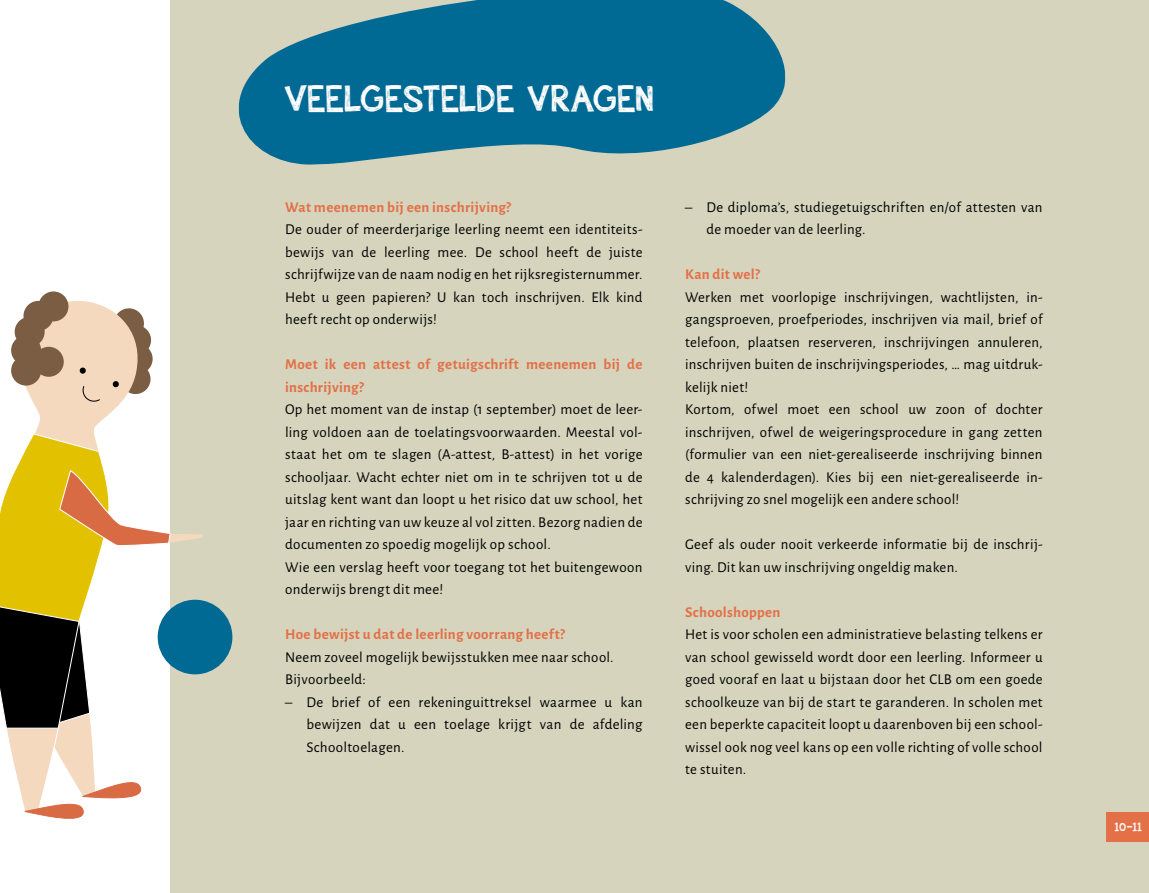
<style>
.page{position:relative;width:1149px;height:893px;background:#fff}
.page>*{position:absolute;margin:0;border:0;box-sizing:border-box;transform-origin:0 0}
.t1{font:36px "appleberry";letter-spacing:.025em;color:#fff}
.t2{font:15px/22.5px "Alegreya Sans";letter-spacing:.02em;color:#000}
.t3{font:700 15px/22.5px "Alegreya Sans";letter-spacing:.02em;color:#e37047}
.t4{font:12px "appleberry";color:#fff}
</style>
<div class="page">
<div style="left:170px;top:0;width:978px;height:893px;background:#d6d4bd"></div>
<svg style="left:238px;top:0;width:548px;height:165px;fill:#006a94"></svg>
<div style="left:1106px;top:812px;width:42px;height:30px;background:#e37047"></div>
<svg style="left:11px;top:293px;width:110px;height:140px;fill:#f4d9bf"></svg>
<div style="left:158px;top:600px;width:74px;height:74px;background:#006a94;border-radius:50%"></div>
<svg style="left:79px;top:308px;width:74px;height:94px;background:#dac2ab"></svg>
<div style="left:34px;top:347px;width:30px;height:30px;background:#7a5d43;border-radius:50%"></div>
<div style="left:11px;top:356px;width:30px;height:30px;background:#7a5d43;border-radius:50%"></div>
<div style="left:11px;top:335px;width:30px;height:30px;background:#7a5d43;border-radius:50%"></div>
<div style="left:15px;top:317px;width:30px;height:30px;background:#7a5d43;border-radius:50%"></div>
<div style="left:23px;top:301px;width:30px;height:30px;background:#7a5d43;border-radius:50%"></div>
<div style="left:38px;top:291px;width:30px;height:30px;background:#7a5d43;border-radius:50%"></div>
<svg style="left:0;top:433px;width:205px;height:386px"></svg>
<h1 class="t1" style="left:285px;top:73px;width:370px">VEELGESTELDE VRAGEN</h1>
<p class="t3" style="left:285px;top:194px;width:227px">Wat meenemen bij een inschrijving?</p>
<p class="t2" style="left:285px;top:217px;width:359px;text-align:justify">De ouder of meerderjarige leerling neemt een identiteits&shy;bewijs van de leerling mee. De school heeft de juiste schrijfwijze van de naam nodig en het rijksregisternummer.<br>Hebt u geen papieren? U kan toch inschrijven. Elk kind heeft recht op onderwijs!</p>
<p class="t3" style="left:285px;top:352px;width:359px">Moet ik een attest of getuigschrift meenemen bij de inschrijving?</p>
<p class="t2" style="left:285px;top:397px;width:359px">Op het moment van de instap (1 september) moet de leer&shy;ling voldoen aan de toelatingsvoorwaarden. Meestal vol&shy;staat het om te slagen (A-attest, B-attest) in het vorige schooljaar. Wacht echter niet om in te schrijven tot u de uitslag kent want dan loopt u het risico dat uw school, het jaar en richting van uw keuze al vol zitten. Bezorg nadien de documenten zo spoedig mogelijk op school.<br>Wie een verslag heeft voor toegang tot het buitengewoon onderwijs brengt dit mee!</p>
<p class="t3" style="left:285px;top:622px;width:281px">Hoe bewijst u dat de leerling voorrang heeft?</p>
<p class="t2" style="left:285px;top:645px;width:330px">Neem zoveel mogelijk bewijsstukken mee naar school.<br>Bijvoorbeeld:</p>
<p class="t2" style="left:306px;top:690px;width:337px;text-align:justify;text-indent:-21px">– De brief of een rekeninguittreksel waarmee u kan bewijzen dat u een toelage krijgt van de afdeling Schooltoelagen.</p>
<p class="t2" style="left:706px;top:195px;width:337px;text-indent:-21px">– De diploma’s, studiegetuigschriften en/of attesten van de moeder van de leerling.</p>
<p class="t3" style="left:685px;top:262px;width:76px">Kan dit wel?</p>
<p class="t2" style="left:685px;top:285px;width:359px">Werken met voorlopige inschrijvingen, wachtlijsten, in&shy;gangsproeven, proefperiodes, inschrijven via mail, brief of telefoon, plaatsen reserveren, inschrijvingen annuleren, inschrijven buiten de inschrijvingsperiodes, … mag uitdruk&shy;kelijk niet!<br>Kortom, ofwel moet een school uw zoon of dochter inschrijven, ofwel de weigeringsprocedure in gang zetten (formulier van een niet-gerealiseerde inschrijving binnen de 4 kalenderdagen). Kies bij een niet-gerealiseerde in&shy;schrijving zo snel mogelijk een andere school!</p>
<p class="t2" style="left:685px;top:532px;width:359px">Geef als ouder nooit verkeerde informatie bij de inschrij&shy;ving. Dit kan uw inschrijving ongeldig maken.</p>
<p class="t3" style="left:685px;top:599px;width:97px">Schoolshoppen</p>
<p class="t2" style="left:685px;top:622px;width:359px;text-align:justify">Het is voor scholen een administratieve belasting telkens er van school gewisseld wordt door een leerling. Informeer u goed vooraf en laat u bijstaan door het CLB om een goede schoolkeuze van bij de start te garanderen. In scholen met een beperkte capaciteit loopt u daarenboven bij een school&shy;wissel ook nog veel kans op een volle richting of volle school te stuiten.</p>
<p class="t4" style="left:1114px;top:819px;width:28px">10-11</p>
</div>
